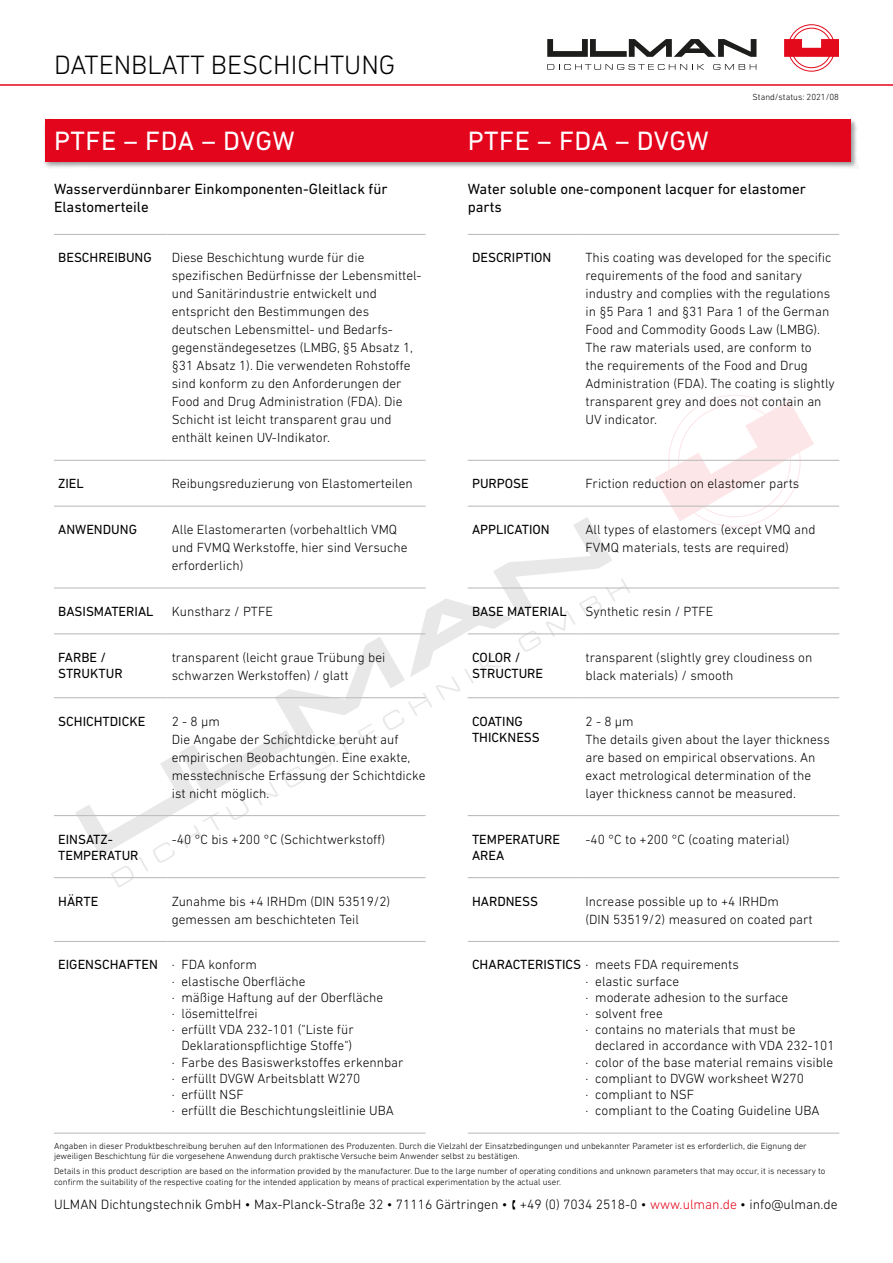
<style>
.page{position:relative;width:893px;height:1263px;background:#fff}
.page>*{position:absolute;margin:0;border:0;box-sizing:border-box;transform-origin:0 0}
.t1{font:27px "DIN Next LT Pro";letter-spacing:.015em;color:#fff}
.t2{font:300 27px "DIN Next LT Pro";color:#000}
.t3{font:15px/18px "DIN Next LT Pro";color:#000}
.t4{font:300 13.65px "DIN Next LT Pro";color:#000}
.t5{font:300 13.5px/18px "DIN Next LT Pro";color:#000}
.t6{font:13.5px/16.2px "DIN Next LT Pro";color:#000}
.t7{font:300 9px/10.8px "DIN Next LT Pro";color:#000}
.s1{font-weight:300}
.s2{font-weight:400}
.s3{color:#e3051b}
</style>
<div class="page">
<svg style="left:784px;top:39px;width:55px;height:18px"></svg>
<div style="left:788px;top:25px;width:47px;height:46px;border:1px solid #e30a1c;border-radius:50%"></div>
<div style="left:792px;top:28px;width:39px;height:40px;border:1px solid #e30a1c;border-radius:50%"></div>
<svg style="left:547px;top:64px;width:157px;height:6px"></svg>
<svg style="left:713px;top:64px;width:43px;height:6px"></svg>
<svg style="left:547px;top:39px;width:209px;height:18px"></svg>
<hr style="left:0;top:84px;width:893px;height:2px;background:#e3051b">
<svg style="left:655px;top:395px;width:159px;height:132px"></svg>
<svg style="left:75px;top:517px;width:555px;height:370px"></svg>
<div style="left:43px;top:118px;width:815px;height:51px;background:#000;opacity:.4"></div>
<div style="left:45px;top:119px;width:805px;height:43px;background:#e3051b"></div>
<hr style="left:468px;top:234px;width:113px;height:1px;background:#bfbebe">
<hr style="left:581px;top:234px;width:258px;height:1px;background:#bfbebe">
<hr style="left:468px;top:460px;width:113px;height:1px;background:#bfbebe">
<hr style="left:581px;top:460px;width:258px;height:1px;background:#bfbebe">
<hr style="left:468px;top:506px;width:113px;height:1px;background:#bfbebe">
<hr style="left:581px;top:506px;width:258px;height:1px;background:#bfbebe">
<hr style="left:468px;top:587px;width:113px;height:2px;background:#bfbebe">
<hr style="left:581px;top:587px;width:258px;height:2px;background:#bfbebe">
<hr style="left:468px;top:633px;width:113px;height:1px;background:#bfbebe">
<hr style="left:581px;top:633px;width:258px;height:1px;background:#bfbebe">
<hr style="left:468px;top:697px;width:113px;height:1px;background:#bfbebe">
<hr style="left:581px;top:697px;width:258px;height:1px;background:#bfbebe">
<hr style="left:468px;top:815px;width:113px;height:1px;background:#bfbebe">
<hr style="left:581px;top:815px;width:258px;height:1px;background:#bfbebe">
<hr style="left:468px;top:877px;width:113px;height:1px;background:#bfbebe">
<hr style="left:581px;top:877px;width:258px;height:1px;background:#bfbebe">
<hr style="left:468px;top:941px;width:113px;height:1px;background:#bfbebe">
<hr style="left:581px;top:941px;width:258px;height:1px;background:#bfbebe">
<hr style="left:468px;top:1132px;width:113px;height:2px;background:#bfbebe">
<hr style="left:581px;top:1132px;width:258px;height:2px;background:#bfbebe">
<hr style="left:54px;top:234px;width:114px;height:1px;background:#bfbebe">
<hr style="left:168px;top:234px;width:258px;height:1px;background:#bfbebe">
<hr style="left:54px;top:460px;width:114px;height:1px;background:#bfbebe">
<hr style="left:168px;top:460px;width:258px;height:1px;background:#bfbebe">
<hr style="left:54px;top:506px;width:114px;height:1px;background:#bfbebe">
<hr style="left:168px;top:506px;width:258px;height:1px;background:#bfbebe">
<hr style="left:54px;top:587px;width:114px;height:2px;background:#bfbebe">
<hr style="left:168px;top:587px;width:258px;height:2px;background:#bfbebe">
<hr style="left:54px;top:633px;width:114px;height:1px;background:#bfbebe">
<hr style="left:168px;top:633px;width:258px;height:1px;background:#bfbebe">
<hr style="left:54px;top:697px;width:114px;height:1px;background:#bfbebe">
<hr style="left:168px;top:697px;width:258px;height:1px;background:#bfbebe">
<hr style="left:54px;top:815px;width:114px;height:1px;background:#bfbebe">
<hr style="left:168px;top:815px;width:258px;height:1px;background:#bfbebe">
<hr style="left:54px;top:877px;width:114px;height:1px;background:#bfbebe">
<hr style="left:168px;top:877px;width:258px;height:1px;background:#bfbebe">
<hr style="left:54px;top:941px;width:114px;height:1px;background:#bfbebe">
<hr style="left:168px;top:941px;width:258px;height:1px;background:#bfbebe">
<hr style="left:54px;top:1132px;width:114px;height:2px;background:#bfbebe">
<hr style="left:168px;top:1132px;width:258px;height:2px;background:#bfbebe">
<h1 class="t2" style="left:54px;top:50px;width:343px">DATENBLATT BESCHICHTUNG</h1>
<h1 class="t1" style="left:54px;top:126px;width:242px">PTFE – FDA – DVGW</h1>
<h1 class="t1" style="left:468px;top:126px;width:242px">PTFE – FDA – DVGW</h1>
<p class="t7" style="left:752px;top:92px;width:88px">Stand/status: 2021/08</p>
<p class="t3" style="left:54px;top:180px;width:335px">Wasserverdünnbarer Einkomponenten-Gleitlack für<br>Elastomerteile</p>
<p class="t3" style="left:468px;top:180px;width:340px">Water soluble one-component lacquer for elastomer parts</p>
<p class="t6" style="left:58px;top:250px;width:95px">BESCHREIBUNG</p>
<p class="t5" style="left:172px;top:249px;width:251px">Diese Beschichtung wurde für die spezifischen Bedürfnisse der Lebensmittel&shy;und Sanitärindustrie entwickelt und entspricht den Bestimmungen des deutschen Lebensmittel- und Bedarfs&shy;gegenständegesetzes (LMBG, §5 Absatz 1, §31 Absatz 1). Die verwendeten Rohstoffe sind konform zu den Anforderungen der Food and Drug Administration (FDA). Die Schicht ist leicht transparent grau und enthält keinen UV-Indikator.</p>
<p class="t6" style="left:58px;top:475px;width:27px">ZIEL</p>
<p class="t5" style="left:172px;top:474px;width:242px">Reibungsreduzierung von Elastomerteilen</p>
<p class="t6" style="left:58px;top:521px;width:80px">ANWENDUNG</p>
<p class="t5" style="left:172px;top:520px;width:237px">Alle Elastomerarten (vorbehaltlich VMQ und FVMQ Werkstoffe, hier sind Versuche erforderlich)</p>
<p class="t6" style="left:58px;top:603px;width:97px">BASISMATERIAL</p>
<p class="t5" style="left:172px;top:602px;width:103px">Kunstharz / PTFE</p>
<p class="t6" style="left:58px;top:649px;width:66px">FARBE /<br>STRUKTUR</p>
<p class="t5" style="left:172px;top:648px;width:215px">transparent (leicht graue Trübung bei schwarzen Werkstoffen) / glatt</p>
<p class="t6" style="left:58px;top:713px;width:89px">SCHICHTDICKE</p>
<p class="t5" style="left:172px;top:712px;width:255px">2 - 8 µm<br>Die Angabe der Schichtdicke beruht auf empirischen Beobachtungen. Eine exakte, messtechnische Erfassung der Schichtdicke ist nicht möglich.</p>
<p class="t6" style="left:58px;top:831px;width:82px">EINSATZ-<br>TEMPERATUR</p>
<p class="t5" style="left:172px;top:830px;width:215px">-40 °C bis +200 °C (Schichtwerkstoff)</p>
<p class="t6" style="left:58px;top:893px;width:42px">HÄRTE</p>
<p class="t5" style="left:172px;top:892px;width:220px">Zunahme bis +4 IRHDm (DIN 53519/2) gemessen am beschichteten Teil</p>
<p class="t6" style="left:58px;top:956px;width:200px">EIGENSCHAFTEN <span class="s1">· FDA konform</span></p>
<p class="t5" style="left:172px;top:972px;width:135px">· elastische Oberfläche</p>
<p class="t5" style="left:172px;top:988px;width:213px">· mäßige Haftung auf der Oberfläche</p>
<p class="t5" style="left:172px;top:1004px;width:88px">· lösemittelfrei</p>
<p class="t5" style="left:172px;top:1020px;width:183px">· erfüllt VDA 232-101 ("Liste für</p>
<p class="t5" style="left:181px;top:1037px;width:172px">Deklarationspflichtige Stoffe")</p>
<p class="t5" style="left:172px;top:1053px;width:233px">· Farbe des Basiswerkstoffes erkennbar</p>
<p class="t5" style="left:172px;top:1069px;width:190px">· erfüllt DVGW Arbeitsblatt W270</p>
<p class="t5" style="left:172px;top:1085px;width:74px">· erfüllt NSF</p>
<p class="t5" style="left:172px;top:1101px;width:224px">· erfüllt die Beschichtungsleitlinie UBA</p>
<p class="t7" style="left:54px;top:1140px;width:754px">Angaben in dieser Produktbeschreibung beruhen auf den Informationen des Produzenten. Durch die Vielzahl der Einsatzbedingungen und unbekannter Parameter ist es erforderlich, die Eignung der jeweiligen Beschichtung für die vorgesehene Anwendung durch praktische Versuche beim Anwender selbst zu bestätigen.</p>
<p class="t7" style="left:54px;top:1166px;width:773px">Details in this product description are based on the information provided by the manufacturer. Due to the large number of operating conditions and unknown parameters that may occur, it is necessary to confirm the suitability of the respective coating for the intended application by means of practical experimentation by the actual user.</p>
<p class="t6" style="left:472px;top:250px;width:81px">DESCRIPTION</p>
<p class="t5" style="left:585px;top:249px;width:251px">This coating was developed for the specific requirements of the food and sanitary industry and complies with the regulations in §5 Para 1 and §31 Para 1 of the German Food and Commodity Goods Law (LMBG).<br>The raw materials used, are conform to<br>the requirements of the Food and Drug Administration (FDA). The coating is slightly transparent grey and does not contain an UV indicator.</p>
<p class="t6" style="left:472px;top:475px;width:58px">PURPOSE</p>
<p class="t5" style="left:585px;top:474px;width:215px">Friction reduction on elastomer parts</p>
<p class="t6" style="left:472px;top:521px;width:79px">APPLICATION</p>
<p class="t5" style="left:585px;top:520px;width:231px">All types of elastomers (except VMQ and<br>FVMQ materials, tests are required)</p>
<p class="t6" style="left:472px;top:603px;width:96px">BASE MATERIAL</p>
<p class="t5" style="left:585px;top:602px;width:129px">Synthetic resin / PTFE</p>
<p class="t6" style="left:472px;top:649px;width:73px">COLOR /<br>STRUCTURE</p>
<p class="t5" style="left:585px;top:648px;width:228px">transparent (slightly grey cloudiness on black materials) / smooth</p>
<p class="t6" style="left:472px;top:713px;width:69px">COATING<br>THICKNESS</p>
<p class="t5" style="left:585px;top:712px;width:246px">2 - 8 µm<br>The details given about the layer thickness are based on empirical observations. An exact metrological determination of the layer thickness cannot be measured.</p>
<p class="t6" style="left:472px;top:831px;width:89px">TEMPERATURE<br>AREA</p>
<p class="t5" style="left:585px;top:830px;width:205px">-40 °C to +200 °C (coating material)</p>
<p class="t6" style="left:472px;top:893px;width:68px">HARDNESS</p>
<p class="t5" style="left:585px;top:892px;width:229px">Increase possible up to +4 IRHDm<br>(DIN 53519/2) measured on coated part</p>
<p class="t5" style="left:472px;top:956px;width:268px"><span class="s2">CHARACTERISTICS</span> · meets FDA requirements</p>
<p class="t5" style="left:585px;top:972px;width:95px">· elastic surface</p>
<p class="t5" style="left:585px;top:988px;width:204px">· moderate adhesion to the surface</p>
<p class="t5" style="left:585px;top:1004px;width:79px">· solvent free</p>
<p class="t5" style="left:585px;top:1020px;width:211px">· contains no materials that must be</p>
<p class="t5" style="left:595px;top:1037px;width:241px">declared in accordance with VDA 232-101</p>
<p class="t5" style="left:585px;top:1053px;width:249px">· color of the base material remains visible</p>
<p class="t5" style="left:585px;top:1069px;width:220px">· compliant to DVGW worksheet W270</p>
<p class="t5" style="left:585px;top:1085px;width:110px">· compliant to NSF</p>
<p class="t5" style="left:585px;top:1101px;width:235px">· compliant to the Coating Guideline UBA</p>
<p class="t4" style="left:54px;top:1196px;width:785px">ULMAN Dichtungstechnik GmbH • Max-Planck-Straße 32 • 71116 Gärtringen • +49 (0) 7034 2518-0 • <span class="s3">www.ulman.de</span> • info@ulman.de</p>
</div>
